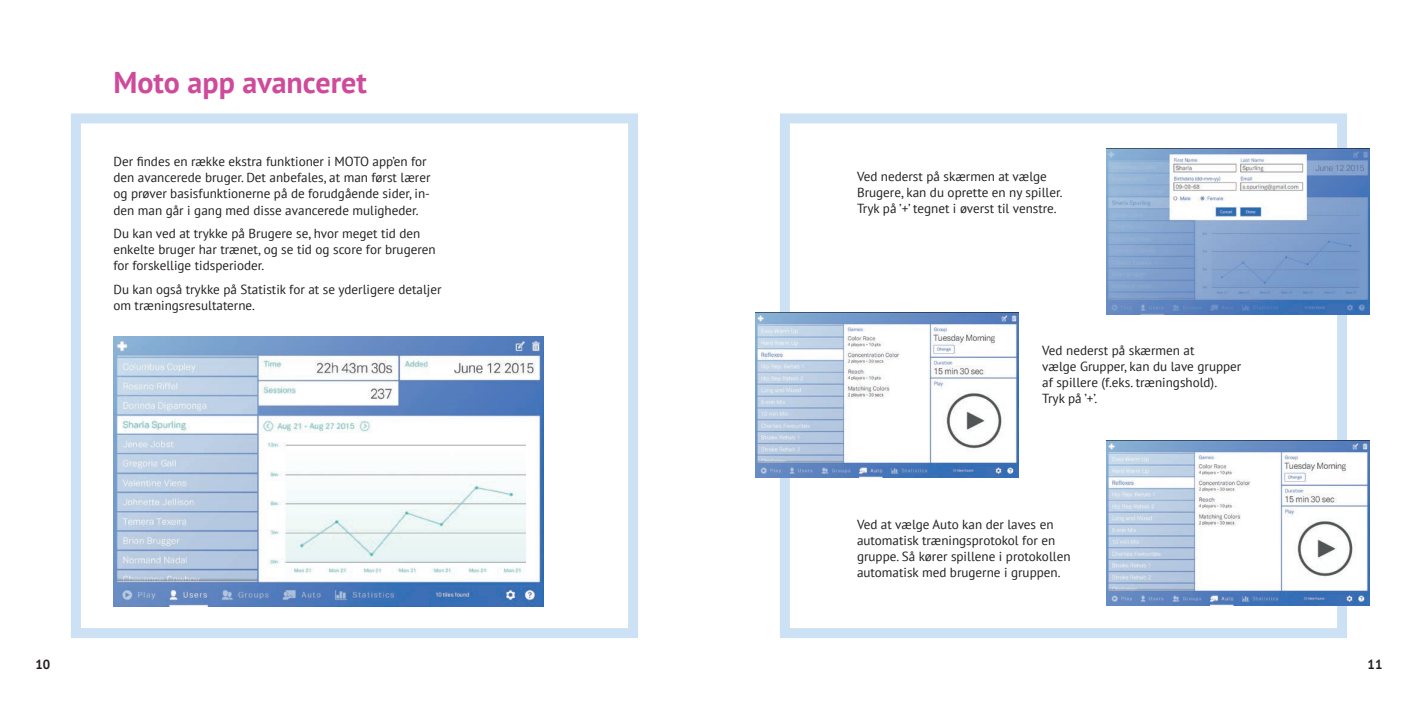
<style>
.page{position:relative;width:1418px;height:709px;background:#fff}
.page>*{position:absolute;margin:0;border:0;box-sizing:border-box;transform-origin:0 0}
.t1{font:700 30px "PT Sans";color:#cf4a9b}
.Brød_-_engelsk{font:13.12px/16.2px "PT Sans";color:#231f20}
.t2{font:700 13.12px "PT Sans";color:#231f20}
</style>
<div class="page">
<div style="left:71px;top:113px;width:567px;height:525px;border:10px solid #cce2f4"></div>
<img style="left:113px;top:337px;width:431px;height:269px">
<div style="left:780px;top:113px;width:566px;height:525px;border:10px solid #cce2f4"></div>
<img style="left:1106px;top:149px;width:263px;height:165px">
<img style="left:755px;top:312px;width:263px;height:165px">
<img style="left:1106px;top:441px;width:263px;height:164px">
<h2 class="t1" style="left:113px;top:62px;width:255px">Moto app avanceret</h2>
<p class="Brød_-_engelsk" style="left:113px;top:153px;width:318px">Der findes en række ekstra funktioner i MOTO app’en for den avancerede bruger. Det anbefales, at man først lærer og prøver basisfunktionerne på de forudgående sider, in&shy;den man går i gang med disse avancerede muligheder.</p>
<p class="Brød_-_engelsk" style="left:113px;top:225px;width:324px">Du kan ved at trykke på Brugere se, hvor meget tid den enkelte bruger har trænet, og se tid og score for brugeren for forskellige tidsperioder.</p>
<p class="Brød_-_engelsk" style="left:113px;top:281px;width:329px">Du kan også trykke på Statistik for at se yderligere detaljer om træningsresultaterne.</p>
<p class="Brød_-_engelsk" style="left:857px;top:168px;width:207px">Ved nederst på skærmen at vælge<br>Brugere, kan du oprette en ny spiller.<br>Tryk på ’+’ tegnet i øverst til venstre.</p>
<p class="Brød_-_engelsk" style="left:1042px;top:341px;width:201px">Ved nederst på skærmen at<br>vælge Grupper, kan du lave grupper af spillere (f.eks. træningshold).<br>Tryk på ’+’.</p>
<p class="Brød_-_engelsk" style="left:857px;top:515px;width:215px">Ved at vælge Auto kan der laves en automatisk træningsprotokol for en gruppe. Så kører spillene i protokollen automatisk med brugerne i gruppen.</p>
<p class="t2" style="left:35px;top:656px;width:16px">10</p>
<p class="t2" style="left:1367px;top:656px;width:16px">11</p>
</div>
